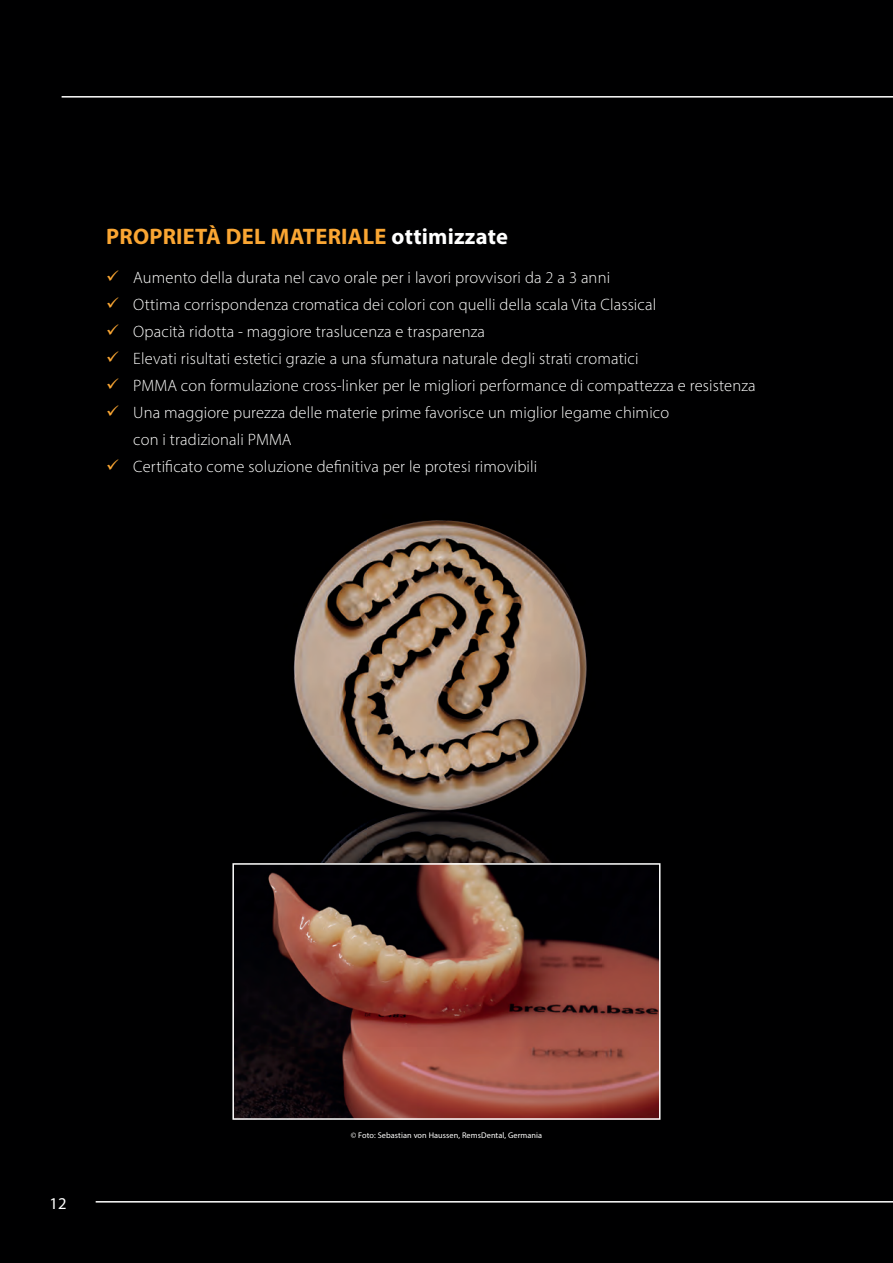
<style>
.page{position:relative;width:893px;height:1263px;background:#000001}
.page>*{position:absolute;margin:0;border:0;box-sizing:border-box;transform-origin:0 0}
.t1{font:700 22.5px "Myriad Pro";letter-spacing:.01em;color:#faa633}
.t2{font:300 16.5px "Myriad Pro";letter-spacing:.01em;color:#fff}
.t3{font:16.5px "Myriad Pro";color:#fff}
.t4{font:8.25px "Myriad Pro";letter-spacing:.01em;color:#fff}
.s1{color:#fff}
.s2{color:#faa633}
</style>
<div class="page">
<hr style="left:62px;top:96px;width:831px;height:2px;background:#fff">
<hr style="left:96px;top:1201px;width:797px;height:1px;background:#fff">
<img style="left:235px;top:866px;width:422px;height:251px">
<div style="left:232px;top:863px;width:428px;height:257px;border:2px solid #fff"></div>
<p class="t1" style="left:106px;top:222px;width:403px">PROPRIETÀ DEL MATERIALE <span class="s1">ottimizzate</span></p>
<p class="t2" style="left:106px;top:268px;width:505px"><span class="s2">✓</span> Aumento della durata nel cavo orale per i lavori provvisori da 2 a 3 anni</p>
<p class="t2" style="left:106px;top:295px;width:551px"><span class="s2">✓</span> Ottima corrispondenza cromatica dei colori con quelli della scala Vita Classical</p>
<p class="t2" style="left:106px;top:322px;width:380px"><span class="s2">✓</span> Opacità ridotta - maggiore traslucenza e trasparenza</p>
<p class="t2" style="left:106px;top:349px;width:534px"><span class="s2">✓</span> Elevati risultati estetici grazie a una sfumatura naturale degli strati cromatici</p>
<p class="t2" style="left:106px;top:376px;width:651px"><span class="s2">✓</span> PMMA con formulazione cross-linker per le migliori performance di compattezza e resistenza</p>
<p class="t2" style="left:106px;top:403px;width:564px"><span class="s2">✓</span> Una maggiore purezza delle materie prime favorisce un miglior legame chimico</p>
<p class="t2" style="left:133px;top:430px;width:160px">con i tradizionali PMMA</p>
<p class="t2" style="left:106px;top:457px;width:432px"><span class="s2">✓</span> Certificato come soluzione definitiva per le protesi rimovibili</p>
<p class="t3" style="left:50px;top:1193px;width:18px">12</p>
<p class="t4" style="left:351px;top:1130px;width:193px">© Foto: Sebastian von Haussen, RemsDental, Germania</p>
</div>
